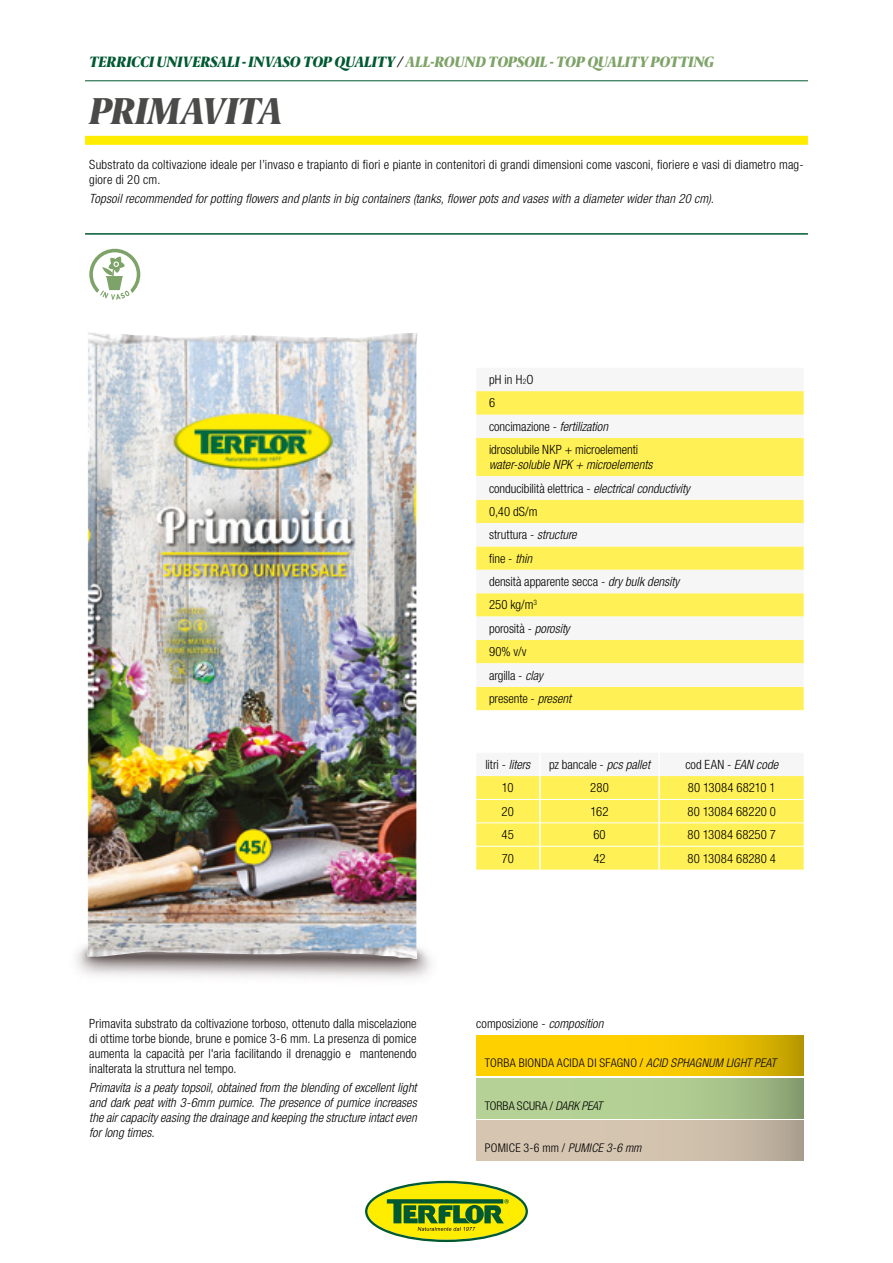
<style>
.page{position:relative;width:893px;height:1263px;background:#fff}
.page>*{position:absolute;margin:0;border:0;box-sizing:border-box;transform-origin:0 0}
.t1{font:italic 900 37.5px "Berlingske Serif Cn";letter-spacing:-.02em;color:#4a4a49}
.t2{font:italic 900 15px "Berlingske Serif Cn";letter-spacing:-.01em;color:#005931}
.t3{font:condensed 13.5px "Helvetica Neue LT Std";color:#000}
.t4{font:300 condensed 12.75px/23.4px "Helvetica Neue LT Std";letter-spacing:.005em;color:#000}
.t5{font:italic 300 condensed 12.75px/15px "Helvetica Neue LT Std";letter-spacing:.01em;color:#000;text-align:justify}
.t6{font:300 condensed 12px "Helvetica Neue LT Std";letter-spacing:.025em;color:#000}
.t7{font:300 condensed 12px "Helvetica Neue LT Std";letter-spacing:.005em;color:#000}
.s1{color:#000}
.s2{color:#7ea368}
.s3{font-size:7.5px}
.s4{font-style:italic}
</style>
<div class="page">
<img style="left:76px;top:945px;width:355px;height:34px">
<svg style="left:89px;top:249px;width:51px;height:51px"></svg>
<hr style="left:85px;top:80px;width:723px;height:1px;background:#005931">
<div style="left:85px;top:136px;width:723px;height:9px;background:#ffed00"></div>
<hr style="left:85px;top:233px;width:723px;height:2px;background:#005931">
<svg style="left:476px;top:391px;width:328px;height:319px;fill:#fff155"></svg>
<svg style="left:476px;top:476px;width:328px;height:211px;fill:#f6f6f6"></svg>
<svg style="left:476px;top:1035px;width:328px;height:41px;background:#f2c500"></svg>
<svg style="left:476px;top:1078px;width:328px;height:40px;background:#acc78e"></svg>
<svg style="left:476px;top:1120px;width:328px;height:41px;background:#cdbeab"></svg>
<div style="left:476px;top:776px;width:328px;height:94px;background:#fff155"></div>
<hr style="left:539px;top:776px;width:2px;height:23px;background:#fff">
<hr style="left:539px;top:800px;width:2px;height:23px;background:#fff">
<hr style="left:539px;top:823px;width:2px;height:23px;background:#fff">
<hr style="left:539px;top:846px;width:2px;height:24px;background:#fff">
<hr style="left:658px;top:776px;width:2px;height:23px;background:#fff">
<hr style="left:658px;top:800px;width:2px;height:23px;background:#fff">
<hr style="left:658px;top:823px;width:2px;height:23px;background:#fff">
<hr style="left:658px;top:846px;width:2px;height:24px;background:#fff">
<hr style="left:476px;top:799px;width:64px;height:1px;background:#fff">
<hr style="left:540px;top:799px;width:119px;height:1px;background:#fff">
<hr style="left:659px;top:799px;width:145px;height:1px;background:#fff">
<hr style="left:476px;top:823px;width:64px;height:1px;background:#fff">
<hr style="left:540px;top:823px;width:119px;height:1px;background:#fff">
<hr style="left:659px;top:823px;width:145px;height:1px;background:#fff">
<hr style="left:476px;top:846px;width:64px;height:1px;background:#fff">
<hr style="left:540px;top:846px;width:119px;height:1px;background:#fff">
<hr style="left:659px;top:846px;width:145px;height:1px;background:#fff">
<img style="left:86px;top:333px;width:331px;height:626px">
<svg style="left:365px;top:1181px;width:163px;height:61px"></svg>
<p class="t2" style="left:89px;top:51px;width:626px">TERRICCI UNIVERSALI - INVASO TOP QUALITY <span class="s1">/</span> <span class="s2">ALL-ROUND TOPSOIL - TOP QUALITY POTTING</span></p>
<h1 class="t1" style="left:89px;top:85px;width:195px">PRIMAVITA</h1>
<p class="t4" style="left:89px;top:156px;width:716px;line-height:15px">Substrato da coltivazione ideale per l’invaso e trapianto di fiori e piante in contenitori di grandi dimensioni come vasconi, fioriere e vasi di diametro mag&shy;giore di 20 cm.</p>
<p class="t5" style="left:89px;top:191px;width:626px">Topsoil recommended for potting flowers and plants in big containers (tanks, flower pots and vases with a diameter wider than 20 cm).</p>
<p class="t4" style="left:489px;top:368px;width:151px">pH in H<span class="s3">2</span>O<br>6<br>concimazione - <span class="s4">fertilization </span>idrosolubile NKP + microelementi</p>
<p class="t4" style="left:489px;top:453px;width:202px"><span class="s4">water-soluble NPK + microelements </span>conducibilità elettrica - <span class="s4">electrical conductivity<br></span>0,40 dS/m<br>struttura - <span class="s4">structure<br></span>fine - <span class="s4">thin<br></span>densità apparente secca - <span class="s4">dry bulk density<br></span>250 kg/m<sup>3<br></sup>porosità - <span class="s4">porosity<br></span>90% v/v<br>argilla - <span class="s4">clay<br></span>presente - <span class="s4">present</span></p>
<p class="t4" style="left:485px;top:753px;width:46px">litri - <span class="s4">liters</span></p>
<p class="t4" style="left:549px;top:753px;width:103px">pz bancale - <span class="s4">pcs pallet</span></p>
<p class="t4" style="left:685px;top:753px;width:94px">cod EAN - <span class="s4">EAN code</span></p>
<p class="t4" style="left:502px;top:776px;width:13px">10</p>
<p class="t4" style="left:590px;top:776px;width:20px">280</p>
<p class="t4" style="left:688px;top:776px;width:89px">80 13084 68210 1</p>
<p class="t4" style="left:502px;top:799px;width:14px">20</p>
<p class="t4" style="left:591px;top:799px;width:19px">162</p>
<p class="t4" style="left:687px;top:799px;width:90px">80 13084 68220 0</p>
<p class="t4" style="left:501px;top:823px;width:14px">45</p>
<p class="t4" style="left:593px;top:823px;width:14px">60</p>
<p class="t4" style="left:688px;top:823px;width:90px">80 13084 68250 7</p>
<p class="t4" style="left:502px;top:846px;width:14px">70</p>
<p class="t4" style="left:593px;top:846px;width:14px">42</p>
<p class="t4" style="left:688px;top:846px;width:90px">80 13084 68280 4</p>
<p class="t4" style="left:89px;top:1011px;width:329px">Primavita substrato da coltivazione torboso, ottenuto dalla miscelazione</p>
<p class="t4" style="left:476px;top:1011px;width:129px">composizione - <span class="s4">composition</span></p>
<p class="t4" style="left:89px;top:1030px;width:329px;line-height:15px;text-align:justify">di ottime torbe bionde, brune e pomice 3-6 mm. La presenza di pomice aumenta la capacità per l'aria facilitando il drenaggio e mantenendo inalterata la struttura nel tempo.</p>
<p class="t5" style="left:89px;top:1080px;width:329px">Primavita is a peaty topsoil, obtained from the blending of excellent light and dark peat with 3-6mm pumice. The presence of pumice increases the air capacity easing the drainage and keeping the structure intact even for long times.</p>
<p class="t6" style="left:485px;top:1141px;width:158px">POMICE 3-6 mm / <span class="s4">PUMICE 3-6 mm</span></p>
<p class="t6" style="left:485px;top:1056px;width:293px">TORBA BIONDA ACIDA DI SFAGNO / <span class="s4">ACID SPHAGNUM LIGHT PEAT</span></p>
<p class="t3" style="left:484px;top:1098px;width:52px">PROFIBER</p>
<p class="t7" style="left:485px;top:1099px;width:119px">TORBA SCURA / <span class="s4">DARK PEAT</span></p>
</div>
